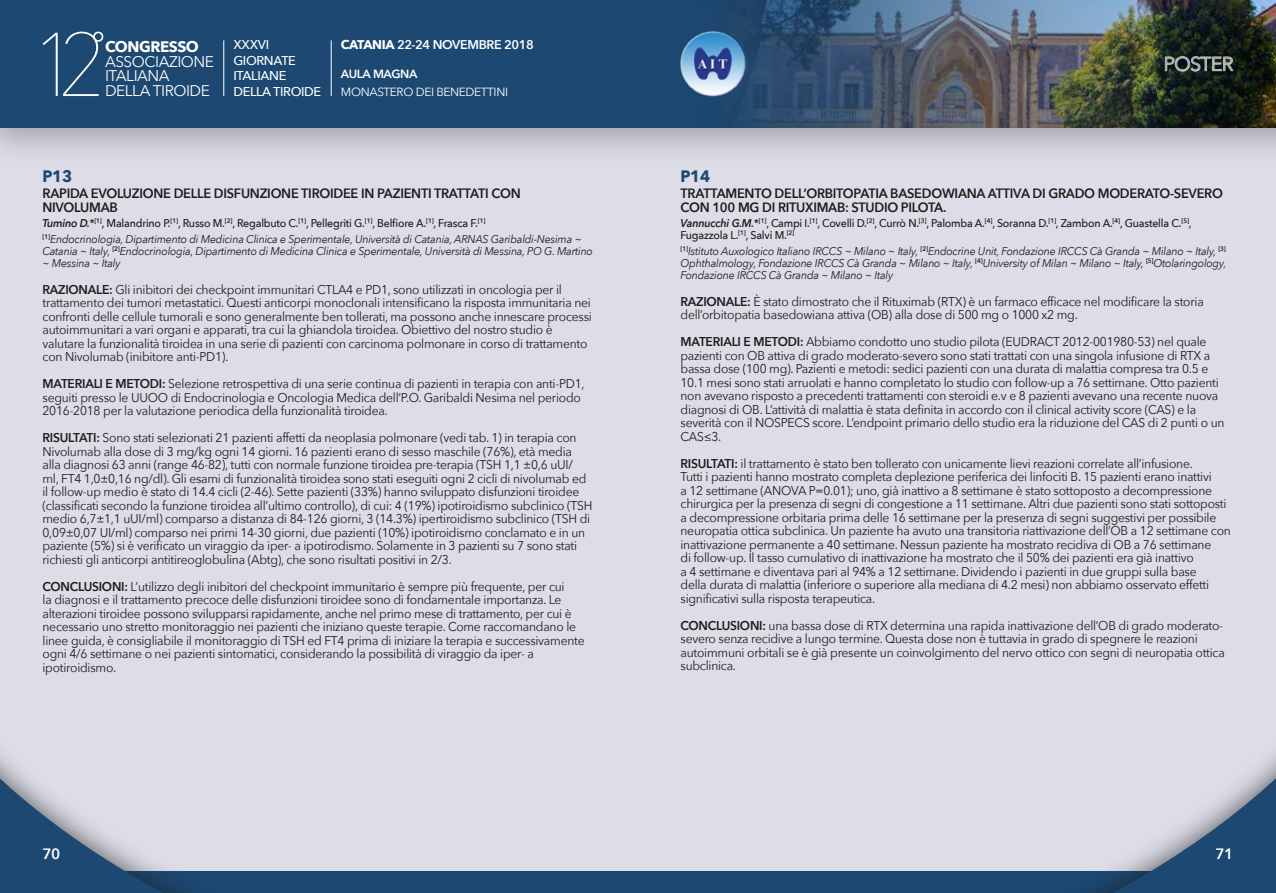
<style>
.page{position:relative;width:1276px;height:893px;background:#fff}
.page>*{position:absolute;margin:0;border:0;box-sizing:border-box;transform-origin:0 0}
.t1{font:200 89.4px "Avenir Next";color:#fff}
.t2{font:19.5px "Avenir Next";letter-spacing:-.03em;color:#fff}
.t3{font:700 16.5px "Avenir Next";letter-spacing:-.02em;color:#1c4871;scale:.95 1}
.t4{font:15.45px/14.5px "Avenir Next";letter-spacing:-.03em;color:#fff}
.t5{font:700 15.3px "Avenir Next";letter-spacing:-.03em;color:#fff}
.t6{font:600 15px "Avenir Next";color:#fff}
.t7{font:600 13.5px/14.2px "Avenir Next";letter-spacing:-.02em;color:#1d1d1b;scale:.95 1}
.t8{font:12.75px/13.5px "Avenir Next";letter-spacing:-.02em;color:#1d1d1b;scale:.95 1}
.t9{font:500 12.75px/15.6px "Avenir Next";letter-spacing:-.03em;color:#fff}
.t10{font:600 12.6px "Avenir Next";letter-spacing:-.03em;color:#fff}
.t11{font:11.85px "Avenir Next";letter-spacing:-.03em;color:#fff}
.t12{font:600 11.85px "Avenir Next";letter-spacing:-.03em;color:#fff}
.t13{font:italic 11.25px/12px "Avenir Next";letter-spacing:-.02em;color:#1d1d1b;scale:.95 1}
.t14{font:500 11.25px/12px "Avenir Next";letter-spacing:-.02em;color:#1d1d1b;scale:.95 1}
.s1{font-weight:700}
.s2{font-weight:600}
.s3{font-weight:500;font-style:normal}
.s4{font-weight:600;font-style:italic}
</style>
<div class="page">
<div style="left:0;top:0;width:638px;height:893px;background:#dcdde7"></div>
<div style="left:638px;top:0;width:638px;height:893px;background:#dcdde7"></div>
<div style="left:0;top:872px;width:639px;height:21px;background:#1c4871"></div>
<div style="left:638px;top:872px;width:638px;height:21px;background:#1c4871"></div>
<div style="left:0;top:0;width:638px;height:167px;background:#1d1d1b;opacity:.3"></div>
<div style="left:0;top:0;width:638px;height:128px;background:#1c4871"></div>
<div style="left:638px;top:0;width:638px;height:167px;background:#1d1d1b;opacity:.3"></div>
<svg style="left:93px;top:32px;width:10px;height:10px"></svg>
<hr style="left:223px;top:40px;width:1px;height:56px;background:#fff">
<hr style="left:331px;top:40px;width:1px;height:56px;background:#fff">
<img style="left:638px;top:0;width:638px;height:128px">
<svg style="left:995px;top:753px;width:281px;height:140px"></svg>
<svg style="left:0;top:754px;width:281px;height:139px"></svg>
<img style="left:679px;top:31px;width:68px;height:66px">
<svg style="left:1165px;top:56px;width:68px;height:16px"></svg>
<h1 class="t1" style="left:30px;top:-11px;width:79px">12</h1>
<p class="t5" style="left:105px;top:33px;width:95px">CONGRESSO</p>
<p class="t4" style="left:105px;top:54px;width:110px">ASSOCIAZIONE<br>ITALIANA</p>
<p class="t4" style="left:105px;top:83px;width:106px">DELLA TIROIDE</p>
<p class="t9" style="left:233px;top:37px;width:89px">XXXVI<br>GIORNATE<br>ITALIANE<br>DELLA TIROIDE</p>
<p class="t10" style="left:341px;top:34px;width:194px"><span class="s1">CATANIA</span> 22-24 NOVEMBRE 2018</p>
<p class="t12" style="left:341px;top:64px;width:78px">AULA MAGNA</p>
<p class="t11" style="left:341px;top:82px;width:169px">MONASTERO DEI BENEDETTINI</p>
<p class="t3" style="left:43px;top:162px;width:33px">P13</p>
<p class="t7" style="left:43px;top:186px;width:505px">RAPIDA EVOLUZIONE DELLE DISFUNZIONE TIROIDEE IN PAZIENTI TRATTATI CON<br>NIVOLUMAB</p>
<p class="t13" style="left:43px;top:214px;width:569px;line-height:16.2px"><span class="s2">Tumino D.</span><span class="s3">*</span><sup>[1]</sup><span class="s3">, Malandrino P.</span><sup>[1]</sup><span class="s3">, Russo M.</span><sup>[2]</sup><span class="s3">, Regalbuto C.</span><sup>[1]</sup><span class="s3">, Pellegriti G.</span><sup>[1]</sup><span class="s3">, Belfiore A.</span><sup>[1]</sup><span class="s3">, Frasca F.</span><sup>[1]<br>[1]</sup>Endocrinologia, Dipartimento di Medicina Clinica e Sperimentale, Università di Catania, ARNAS Garibaldi-Nesima ~</p>
<p class="t13" style="left:43px;top:244px;width:581px">Catania ~ Italy, <sup>[2]</sup>Endocrinologia, Dipartimento di Medicina Clinica e Sperimentale, Università di Messina, PO G. Martino ~ Messina ~ Italy</p>
<p class="t8" style="left:43px;top:282px;width:580px"><span class="s2">RAZIONALE:</span> Gli inibitori dei checkpoint immunitari CTLA4 e PD1, sono utilizzati in oncologia per il trattamento dei tumori metastatici. Questi anticorpi monoclonali intensificano la risposta immunitaria nei confronti delle cellule tumorali e sono generalmente ben tollerati, ma possono anche innescare processi autoimmunitari a vari organi e apparati, tra cui la ghiandola tiroidea. Obiettivo del nostro studio è valutare la funzionalità tiroidea in una serie di pazienti con carcinoma polmonare in corso di trattamento con Nivolumab (inibitore anti-PD1).</p>
<p class="t8" style="left:43px;top:377px;width:572px"><span class="s2">MATERIALI E METODI:</span> Selezione retrospettiva di una serie continua di pazienti in terapia con anti-PD1, seguiti presso le UUOO di Endocrinologia e Oncologia Medica dell’P.O. Garibaldi Nesima nel periodo<br>2016-2018 per la valutazione periodica della funzionalità tiroidea.</p>
<p class="t8" style="left:43px;top:431px;width:580px"><span class="s2">RISULTATI:</span> Sono stati selezionati 21 pazienti affetti da neoplasia polmonare (vedi tab. 1) in terapia con Nivolumab alla dose di 3 mg/kg ogni 14 giorni. 16 pazienti erano di sesso maschile (76%), età media alla diagnosi 63 anni (range 46-82), tutti con normale funzione tiroidea pre-terapia (TSH 1,1 ±0,6 uUI/ ml, FT4 1,0±0,16 ng/dl). Gli esami di funzionalità tiroidea sono stati eseguiti ogni 2 cicli di nivolumab ed il follow-up medio è stato di 14.4 cicli (2-46). Sette pazienti (33%) hanno sviluppato disfunzioni tiroidee (classificati secondo la funzione tiroidea all’ultimo controllo), di cui: 4 (19%) ipotiroidismo subclinico (TSH medio 6,7±1,1 uUI/ml) comparso a distanza di 84-126 giorni, 3 (14.3%) ipertiroidismo subclinico (TSH di 0,09±0,07 UI/ml) comparso nei primi 14-30 giorni, due pazienti (10%) ipotiroidismo conclamato e in un paziente (5%) si è verificato un viraggio da iper- a ipotirodismo. Solamente in 3 pazienti su 7 sono stati richiesti gli anticorpi antitireoglobulina (Abtg), che sono risultati positivi in 2/3.</p>
<p class="t8" style="left:43px;top:579px;width:572px"><span class="s2">CONCLUSIONI:</span> L’utilizzo degli inibitori del checkpoint immunitario è sempre più frequente, per cui<br>la diagnosi e il trattamento precoce delle disfunzioni tiroidee sono di fondamentale importanza. Le alterazioni tiroidee possono svilupparsi rapidamente, anche nel primo mese di trattamento, per cui è necessario uno stretto monitoraggio nei pazienti che iniziano queste terapie. Come raccomandano le linee guida, è consigliabile il monitoraggio di TSH ed FT4 prima di iniziare la terapia e successivamente ogni 4/6 settimane o nei pazienti sintomatici, considerando la possibilità di viraggio da iper- a ipotiroidismo.</p>
<h2 class="t2" style="left:1163px;top:47px;width:71px">POSTER</h2>
<p class="t3" style="left:680px;top:162px;width:33px">P14</p>
<p class="t7" style="left:680px;top:186px;width:572px">TRATTAMENTO DELL’ORBITOPATIA BASEDOWIANA ATTIVA DI GRADO MODERATO-SEVERO<br>CON 100 MG DI RITUXIMAB: STUDIO PILOTA.</p>
<p class="t14" style="left:680px;top:216px;width:539px"><span class="s4">Vannucchi G.M.</span>*<sup>[1]</sup>, Campi I.<sup>[1]</sup>, Covelli D.<sup>[2]</sup>, Currò N.<sup>[3]</sup>, Palomba A.<sup>[4]</sup>, Soranna D.<sup>[1]</sup>, Zambon A.<sup>[4]</sup>, Guastella C.<sup>[5]</sup>,<br>Fugazzola L.<sup>[1]</sup>, Salvi M.<sup>[2]</sup></p>
<p class="t13" style="left:680px;top:244px;width:576px;text-align:justify"><sup>[1]</sup>Istituto Auxologico Italiano IRCCS ~ Milano ~ Italy, <sup>[2]</sup>Endocrine Unit, Fondazione IRCCS Cà Granda ~ Milano ~ Italy, <sup>[3] </sup>Ophthalmology, Fondazione IRCCS Cà Granda ~ Milano ~ Italy, <sup>[4]</sup>University of Milan ~ Milano ~ Italy, <sup>[5]</sup>Otolaringology, Fondazione IRCCS Cà Granda ~ Milano ~ Italy</p>
<p class="t8" style="left:680px;top:294px;width:552px"><span class="s2">RAZIONALE:</span> È stato dimostrato che il Rituximab (RTX) è un farmaco efficace nel modificare la storia dell’orbitopatia basedowiana attiva (OB) alla dose di 500 mg o 1000 x2 mg.</p>
<p class="t8" style="left:680px;top:335px;width:574px"><span class="s2">MATERIALI E METODI:</span> Abbiamo condotto uno studio pilota (EUDRACT 2012-001980-53) nel quale pazienti con OB attiva di grado moderato-severo sono stati trattati con una singola infusione di RTX a bassa dose (100 mg). Pazienti e metodi: sedici pazienti con una durata di malattia compresa tra 0.5 e 10.1 mesi sono stati arruolati e hanno completato lo studio con follow-up a 76 settimane. Otto pazienti non avevano risposto a precedenti trattamenti con steroidi e.v e 8 pazienti avevano una recente nuova diagnosi di OB. L’attività di malattia è stata definita in accordo con il clinical activity score (CAS) e la severità con il NOSPECS score. L’endpoint primario dello studio era la riduzione del CAS di 2 punti o un CAS≤3.</p>
<p class="t8" style="left:680px;top:456px;width:581px"><span class="s2">RISULTATI:</span> il trattamento è stato ben tollerato con unicamente lievi reazioni correlate all’infusione.<br>Tutti i pazienti hanno mostrato completa deplezione periferica dei linfociti B. 15 pazienti erano inattivi<br>a 12 settimane (ANOVA P=0.01); uno, già inattivo a 8 settimane è stato sottoposto a decompressione chirurgica per la presenza di segni di congestione a 11 settimane. Altri due pazienti sono stati sottoposti a decompressione orbitaria prima delle 16 settimane per la presenza di segni suggestivi per possibile neuropatia ottica subclinica. Un paziente ha avuto una transitoria riattivazione dell’OB a 12 settimane con inattivazione permanente a 40 settimane. Nessun paziente ha mostrato recidiva di OB a 76 settimane<br>di follow-up. Il tasso cumulativo di inattivazione ha mostrato che il 50% dei pazienti era già inattivo<br>a 4 settimane e diventava pari al 94% a 12 settimane. Dividendo i pazienti in due gruppi sulla base<br>della durata di malattia (inferiore o superiore alla mediana di 4.2 mesi) non abbiamo osservato effetti significativi sulla risposta terapeutica.</p>
<p class="t8" style="left:680px;top:618px;width:574px"><span class="s2">CONCLUSIONI:</span> una bassa dose di RTX determina una rapida inattivazione dell’OB di grado moderato&shy;severo senza recidive a lungo termine. Questa dose non è tuttavia in grado di spegnere le reazioni autoimmuni orbitali se è già presente un coinvolgimento del nervo ottico con segni di neuropatia ottica subclinica.</p>
<p class="t6" style="left:43px;top:841px;width:19px">70</p>
<p class="t6" style="left:1215px;top:841px;width:19px">71</p>
</div>
